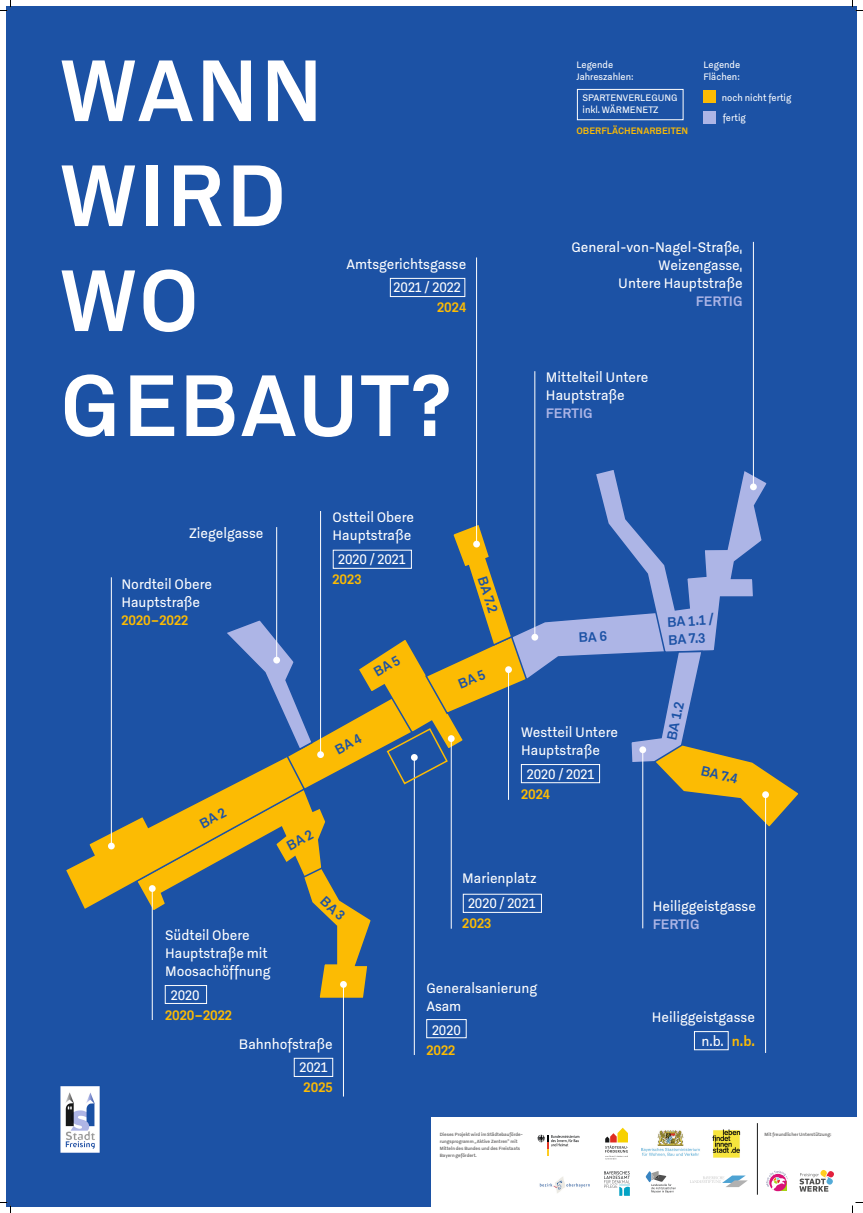
<style>
.page{position:relative;width:863px;height:1213px;background:#fff}
.page>*{position:absolute;margin:0;border:0;box-sizing:border-box;transform-origin:0 0}
.t1{font:500 95px/105px "Godfrey";letter-spacing:.02em;color:#fff}
.t2{font:15px/18px "Godfrey";color:#fff}
.t3{font:500 15px "Godfrey";color:#fcbb03}
.t4{font:500 15px/18px "Godfrey";color:#1c52a5}
.t5{font:500 15px "Godfrey";color:#adb5e6}
.t6{font:10.2px/12.2px "Godfrey";color:#fff}
.t7{font:500 10.2px "Godfrey";color:#fcbb03}
.t8{font:500 5px/7px "Godfrey";color:#6a6969}
.s1{font-weight:500;color:#fcbb03}
</style>
<div class="page">
<div style="left:6px;top:6px;width:851px;height:1201px;background:#1c52a5"></div>
<div style="left:431px;top:1117px;width:426px;height:90px;background:#fff"></div>
<hr style="left:765px;top:795px;width:1px;height:258px;background:#fff">
<hr style="left:753px;top:242px;width:1px;height:245px;background:#fff">
<hr style="left:414px;top:757px;width:1px;height:298px;background:#fff">
<hr style="left:343px;top:984px;width:1px;height:113px;background:#fff">
<hr style="left:152px;top:889px;width:1px;height:131px;background:#fff">
<hr style="left:535px;top:371px;width:1px;height:266px;background:#fff">
<hr style="left:476px;top:257px;width:1px;height:287px;background:#fff">
<div style="left:390px;top:278px;width:75px;height:19px;border:1px solid #fff"></div>
<div style="left:694px;top:1031px;width:34px;height:19px;border:1px solid #fff"></div>
<div style="left:426px;top:1019px;width:40px;height:19px;border:1px solid #fff"></div>
<div style="left:165px;top:985px;width:42px;height:19px;border:1px solid #fff"></div>
<div style="left:294px;top:1058px;width:39px;height:19px;border:1px solid #fff"></div>
<div style="left:577px;top:89px;width:106px;height:31px;border:1px solid #fff"></div>
<div style="left:703px;top:90px;width:13px;height:13px;background:#fcbb03"></div>
<div style="left:703px;top:111px;width:13px;height:12px;background:#adb5e6"></div>
<svg style="left:766px;top:1171px;width:22px;height:19px"></svg>
<svg style="left:799px;top:1170px;width:35px;height:22px"></svg>
<hr style="left:757px;top:1123px;width:1px;height:72px;background:#171818">
<img style="left:641px;top:1130px;width:59px;height:27px">
<img style="left:539px;top:1177px;width:51px;height:16px">
<svg style="left:690px;top:1176px;width:58px;height:11px"></svg>
<img style="left:604px;top:1172px;width:25px;height:23px">
<svg style="left:537px;top:1135px;width:42px;height:21px"></svg>
<svg style="left:605px;top:1128px;width:23px;height:31px"></svg>
<img style="left:712px;top:1129px;width:29px;height:29px">
<svg style="left:645px;top:1171px;width:31px;height:22px"></svg>
<img style="left:60px;top:1086px;width:40px;height:67px">
<svg style="left:0;top:0;width:11px;height:11px"></svg>
<svg style="left:0;top:1202px;width:11px;height:11px"></svg>
<svg style="left:852px;top:0;width:11px;height:11px"></svg>
<svg style="left:852px;top:1202px;width:11px;height:11px"></svg>
<svg style="left:66px;top:467px;width:732px;height:533px"></svg>
<h1 class="t1" style="left:60px;top:37px;width:393px">WANN<br>WIRD<br>WO<br>GEBAUT?</h1>
<p class="t2" style="left:394px;top:253px;width:74px;line-height:23px;text-indent:-47px">Amtsgerichtsgasse<br>2021 / 2022</p>
<p class="t3" style="left:437px;top:299px;width:31px">2024</p>
<p class="t6" style="left:576px;top:58px;width:59px">Legende<br>Jahreszahlen:</p>
<p class="t6" style="left:703px;top:58px;width:38px">Legende<br>Flächen:</p>
<p class="t6" style="left:582px;top:92px;width:97px">SPARTENVERLEGUNG inkl. WÄRMENETZ</p>
<p class="t6" style="left:722px;top:87px;width:71px;line-height:20.2px">noch nicht fertig fertig</p>
<p class="t7" style="left:576px;top:125px;width:113px">OBERFLÄCHENARBEITEN</p>
<p class="t2" style="left:571px;top:238px;width:173px;text-align:right">General-von-Nagel-Straße,<br>Weizengasse,<br>Untere Hauptstraße</p>
<p class="t5" style="left:696px;top:292px;width:48px">FERTIG</p>
<p class="t2" style="left:546px;top:369px;width:104px">Mittelteil Untere<br>Hauptstraße</p>
<p class="t5" style="left:546px;top:405px;width:48px">FERTIG</p>
<p class="t2" style="left:189px;top:524px;width:76px">Ziegelgasse</p>
<p class="t2" style="left:121px;top:575px;width:92px">Nordteil Obere<br>Hauptstraße</p>
<p class="t3" style="left:121px;top:611px;width:68px">2020–2022</p>
<p class="t2" style="left:333px;top:508px;width:83px">Ostteil Obere<br>Hauptstraße</p>
<p class="t2" style="left:338px;top:550px;width:69px">2020 / 2021</p>
<p class="t3" style="left:333px;top:570px;width:31px">2023</p>
<p class="t4" style="left:491px;top:573px;width:39px;rotate:72deg">BA 7.2</p>
<p class="t2" style="left:521px;top:723px;width:98px">Westteil Untere<br>Hauptstraße</p>
<p class="t2" style="left:527px;top:765px;width:69px">2020 / 2021</p>
<p class="t3" style="left:521px;top:785px;width:31px">2024</p>
<p class="t4" style="left:667px;top:613px;width:48px;rotate:-3deg">BA 1.1 /<br>BA 7.3</p>
<p class="t4" style="left:662px;top:738px;width:41px;rotate:-78deg">BA 1.2</p>
<p class="t4" style="left:703px;top:761px;width:39px;rotate:13deg">BA 7.4</p>
<p class="t2" style="left:165px;top:926px;width:107px">Südteil Obere<br>Hauptstraße mit<br>Moosachöffnung</p>
<p class="t2" style="left:171px;top:986px;width:30px">2020</p>
<p class="t3" style="left:165px;top:1006px;width:68px">2020–2022</p>
<p class="t2" style="left:300px;top:1032px;width:35px;line-height:23.5px;text-indent:-61px">Bahnhofstraße<br>2021</p>
<p class="t3" style="left:304px;top:1078px;width:31px">2025</p>
<p class="t2" style="left:462px;top:866px;width:76px;line-height:24.9px;text-align:center">Marienplatz<br>2020 / 2021</p>
<p class="t3" style="left:462px;top:914px;width:31px">2023</p>
<p class="t2" style="left:426px;top:979px;width:112px">Generalsanierung<br>Asam</p>
<p class="t2" style="left:432px;top:1021px;width:30px">2020</p>
<p class="t3" style="left:426px;top:1041px;width:30px">2022</p>
<p class="t2" style="left:653px;top:898px;width:105px">Heiliggeistgasse</p>
<p class="t5" style="left:653px;top:916px;width:48px">FERTIG</p>
<p class="t2" style="left:652px;top:1005px;width:105px;line-height:23.5px;text-align:right">Heiliggeistgasse n.b. <span class="s1">n.b.</span></p>
<p class="t8" style="left:440px;top:1131px;width:84px">Dieses Projekt wird im Städtebauförde&shy;rungsprogramm „Aktive Zentren“ mit Mitteln des Bundes und des Freistaats Bayern gefördert.</p>
<p class="t8" style="left:765px;top:1131px;width:68px">Mit freundlicher Unterstützung:</p>
</div>
